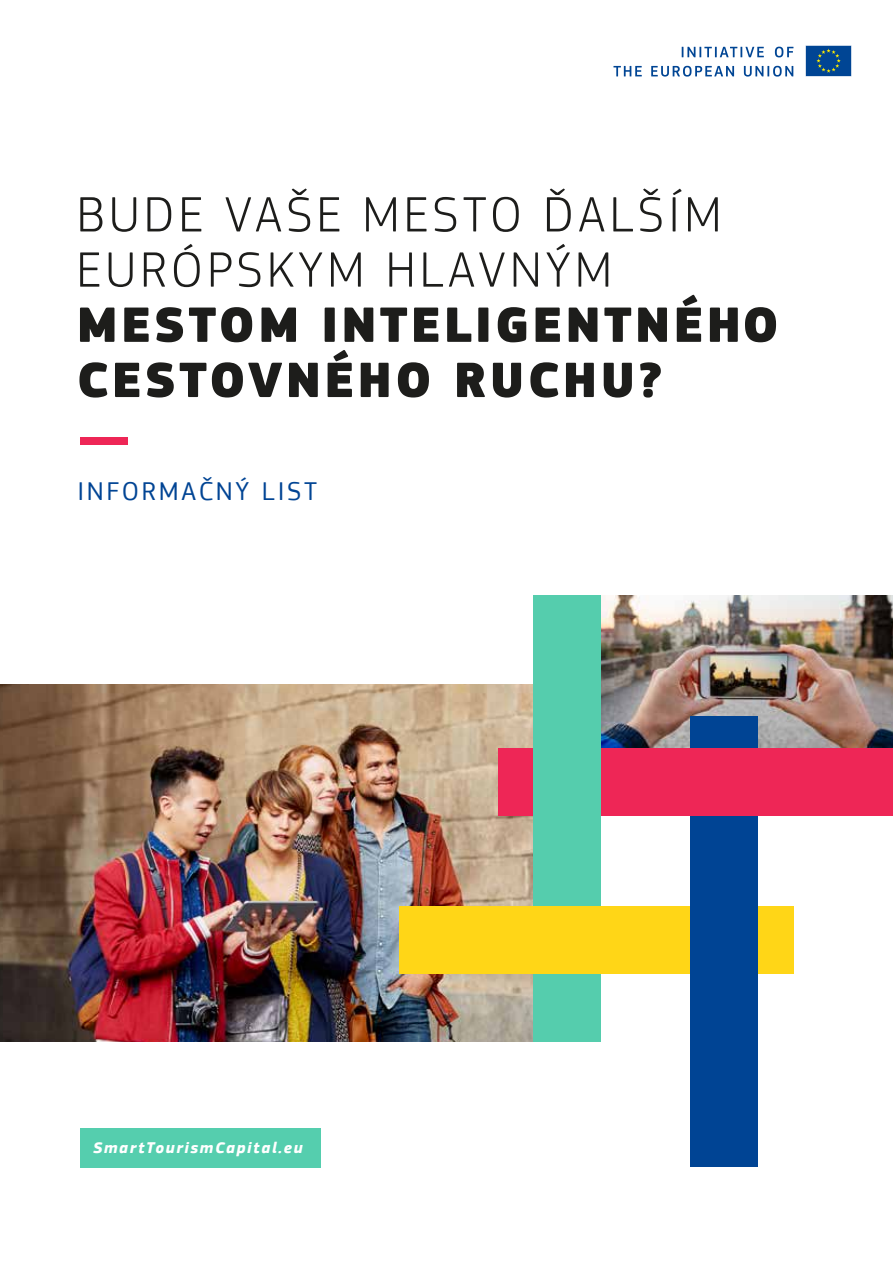
<style>
.page{position:relative;width:893px;height:1263px;background:#fff}
.page>*{position:absolute;margin:0;border:0;box-sizing:border-box;transform-origin:0 0}
.t1{font:900 51.6px/55.2px "EC Square Sans Pro";letter-spacing:.06em;color:#1d1d1b}
.t2{font:300 51.6px/55.2px "EC Square Sans Pro";letter-spacing:.08em;color:#1d1d1b}
.t3{font:27px "EC Square Sans Pro";letter-spacing:.1em;color:#004494}
.t4{font:italic 700 16.05px "EC Square Sans Pro";letter-spacing:.1em;color:#fff}
</style>
<div class="page">
<svg style="left:805px;top:45px;width:46px;height:31px"></svg>
<svg style="left:682px;top:47px;width:111px;height:10px"></svg>
<svg style="left:613px;top:66px;width:180px;height:11px"></svg>
<div style="left:80px;top:437px;width:47px;height:7px;background:#ee2656"></div>
<img style="left:601px;top:595px;width:292px;height:154px">
<img style="left:0;top:684px;width:533px;height:357px">
<div style="left:80px;top:1128px;width:241px;height:39px;background:#55ceae"></div>
<div style="left:533px;top:971px;width:68px;height:70px;background:#55cdad"></div>
<div style="left:399px;top:906px;width:394px;height:67px;background:#ffd617"></div>
<div style="left:691px;top:716px;width:67px;height:451px;background:#004494"></div>
<div style="left:498px;top:749px;width:395px;height:67px;background:#ee2656"></div>
<div style="left:533px;top:595px;width:68px;height:311px;background:#55cdad"></div>
<p class="t2" style="left:77px;top:187px;width:646px">BUDE VAŠE MESTO ĎALŠÍM<br>EURÓPSKYM HLAVNÝM</p>
<p class="t1" style="left:77px;top:299px;width:704px">MESTOM INTELIGENTNÉHO<br>CESTOVNÉHO RUCHU?</p>
<p class="t3" style="left:77px;top:475px;width:241px">INFORMAČNÝ LIST</p>
<p class="t4" style="left:93px;top:1138px;width:211px">SmartTourismCapital.eu</p>
</div>
